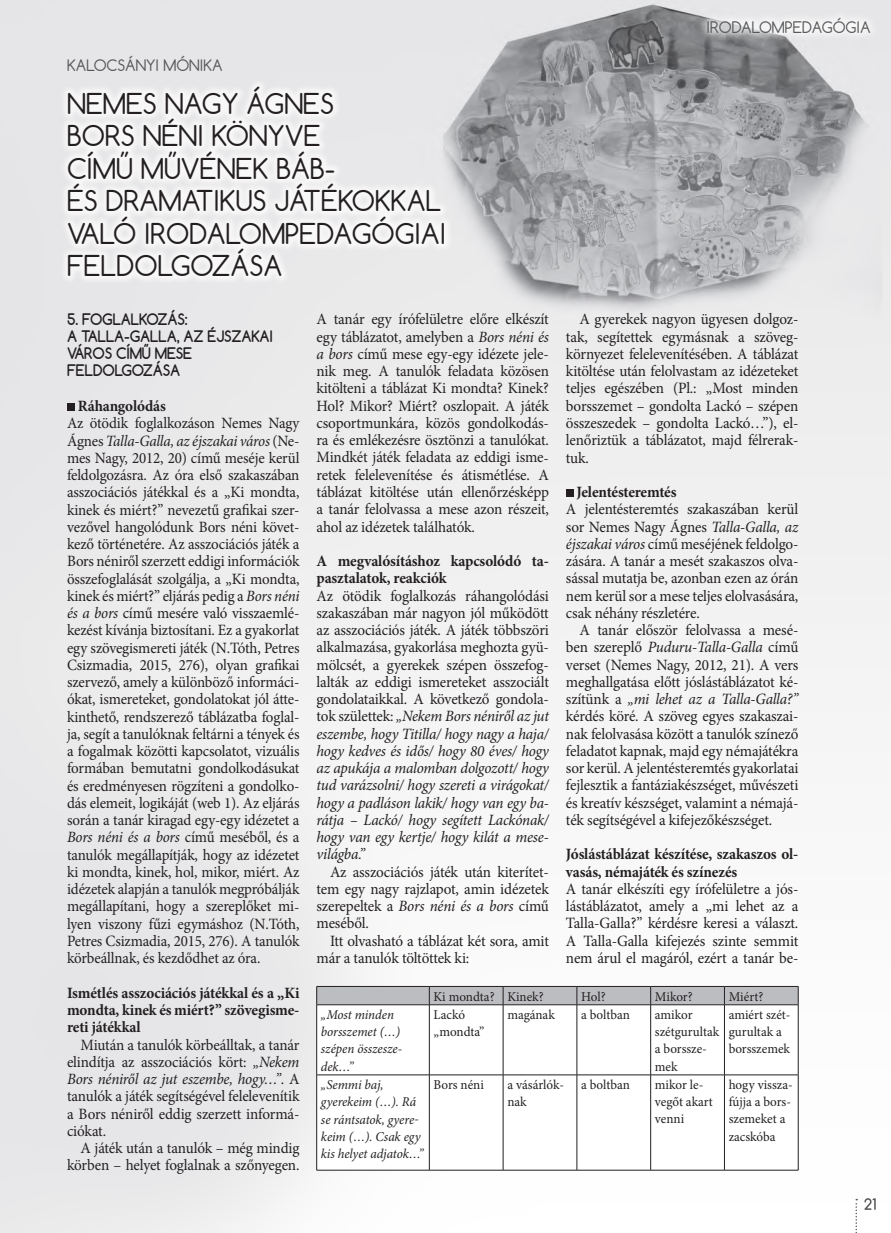
<style>
.page{position:relative;width:891px;height:1233px;background:#fff}
.page>*{position:absolute;margin:0;border:0;box-sizing:border-box;transform-origin:0 0}
.t1{font:27px/32.4px "Comfortaa";color:#231f20}
.t2{font:15.75px/17.2px "Minion Pro";letter-spacing:-.015em;color:#231f20;text-align:justify;scale:.96 1}
.t3{font:15.75px/17.2px "Minion Pro";letter-spacing:-.015em;color:#231f20;text-align:justify;scale:.95 1}
.t4{font:italic 15.75px/17.2px "Minion Pro";letter-spacing:-.015em;color:#231f20;text-align:justify;scale:.96 1}
.t5{font:700 15.75px/17.2px "Minion Pro";letter-spacing:-.01em;color:#231f20;scale:.96 1}
.t6{font:700 15px/17.2px "Comfortaa";letter-spacing:-.01em;color:#231f20;scale:.96 1}
.t7{font:15px "Comfortaa";color:#57585a}
.t8{font:13.5px/17.2px "Minion Pro";letter-spacing:.005em;color:#231f20}
.t9{font:italic 13.5px/17.2px "Minion Pro";letter-spacing:-.005em;color:#231f20}
.s1{font-style:italic}
.s2{font-style:normal}
</style>
<div class="page">
<img style="left:0;top:0;width:891px;height:1232px">
<div style="left:698px;top:8px;width:181px;height:34px;background:#fff;opacity:.75"></div>
<svg style="left:864px;top:1198px;width:12px;height:11px"></svg>
<svg style="left:855px;top:1198px;width:2px;height:35px"></svg>
<div style="left:67px;top:403px;width:8px;height:8px;background:#231f20"></div>
<div style="left:59px;top:78px;width:394px;height:207px;background:#f2f2f3"></div>
<svg style="left:317px;top:1005px;width:481px;height:164px"></svg>
<svg style="left:316px;top:986px;width:483px;height:18px;background:#b1b2b5"></svg>
<hr style="left:317px;top:1004px;width:112px;height:1px;background:#231f20">
<hr style="left:316px;top:1004px;width:1px;height:70px;background:#231f20">
<hr style="left:429px;top:1004px;width:74px;height:1px;background:#231f20">
<hr style="left:429px;top:1004px;width:1px;height:70px;background:#231f20">
<hr style="left:503px;top:1004px;width:74px;height:1px;background:#231f20">
<hr style="left:503px;top:1004px;width:1px;height:70px;background:#231f20">
<hr style="left:577px;top:1004px;width:74px;height:1px;background:#231f20">
<hr style="left:577px;top:1004px;width:1px;height:70px;background:#231f20">
<hr style="left:651px;top:1004px;width:73px;height:1px;background:#231f20">
<hr style="left:650px;top:1004px;width:1px;height:70px;background:#231f20">
<hr style="left:724px;top:1004px;width:74px;height:1px;background:#231f20">
<hr style="left:724px;top:1004px;width:1px;height:70px;background:#231f20">
<hr style="left:798px;top:1004px;width:1px;height:70px;background:#231f20">
<hr style="left:317px;top:1074px;width:112px;height:1px;background:#231f20">
<hr style="left:316px;top:1075px;width:1px;height:94px;background:#231f20">
<hr style="left:429px;top:1074px;width:74px;height:1px;background:#231f20">
<hr style="left:429px;top:1075px;width:1px;height:94px;background:#231f20">
<hr style="left:503px;top:1074px;width:74px;height:1px;background:#231f20">
<hr style="left:503px;top:1075px;width:1px;height:94px;background:#231f20">
<hr style="left:577px;top:1074px;width:74px;height:1px;background:#231f20">
<hr style="left:577px;top:1075px;width:1px;height:94px;background:#231f20">
<hr style="left:651px;top:1074px;width:73px;height:1px;background:#231f20">
<hr style="left:650px;top:1075px;width:1px;height:94px;background:#231f20">
<hr style="left:724px;top:1074px;width:74px;height:1px;background:#231f20">
<hr style="left:724px;top:1075px;width:1px;height:94px;background:#231f20">
<hr style="left:798px;top:1075px;width:1px;height:94px;background:#231f20">
<hr style="left:317px;top:1169px;width:112px;height:1px;background:#231f20">
<hr style="left:429px;top:1169px;width:74px;height:1px;background:#231f20">
<hr style="left:503px;top:1169px;width:74px;height:1px;background:#231f20">
<hr style="left:577px;top:1169px;width:74px;height:1px;background:#231f20">
<hr style="left:651px;top:1169px;width:73px;height:1px;background:#231f20">
<hr style="left:724px;top:1169px;width:74px;height:1px;background:#231f20">
<div style="left:566px;top:489px;width:8px;height:8px;background:#231f20"></div>
<p class="t7" style="left:706px;top:17px;width:166px">IRODALOMPEDAGÓGI A</p>
<p class="t7" style="left:67px;top:56px;width:51px">KALOCSÁN</p>
<p class="t7" style="left:146px;top:56px;width:78px">YI MÓNIKA</p>
<h1 class="t1" style="left:67px;top:87px;width:376px">NEMES NAGY ÁGNES<br>BORS NÉNI KÖNYVE<br>CÍMŰ MŰVÉNEK BÁB-<br>ÉS DRAMATI KUS JÁTÉKOKKAL<br>VALÓ I RODALOMPEDAGÓGI AI<br>FELDOLGOZÁSA</h1>
<p class="t2" style="left:317px;top:311px;width:244px">A tanár egy írófelületre előre elkészít egy táblázatot, amelyben a <span class="s1">Bors néni és a bors</span> című mese egy-egy idézete jele&shy;nik meg. A tanulók feladata közösen kitölteni a táblázat Ki mondta? Kinek?<br>Hol? Mikor? Miért? oszlopait. A játék csoportmunkára, közös gondolkodás&shy;ra és emlékezésre ösztönzi a tanulókat.<br>Mindkét játék feladata az eddigi isme&shy;retek felelevenítése és átismétlése. A táblázat kitöltése után ellenőrzésképp a tanár felolvassa a mese azon részeit, ahol az idézetek találhatók.</p>
<p class="t5" style="left:317px;top:552px;width:244px">A megvalósításhoz kapcsolódó ta&shy;pasztalatok, reakciók</p>
<p class="t4" style="left:317px;top:587px;width:244px"><span class="s2">Az ötödik foglalkozás ráhangolódási szakaszában már nagyon jól működött az asszociációs játék. A játék többszöri alkalmazása, gyakorlása meghozta gyü&shy;mölcsét, a gyerekek szépen összefog&shy;lalták az eddigi ismereteket asszociált gondolataikkal. A következő gondola&shy;tok születtek:</span> „Nekem Bors néniről az jut eszembe, hogy Titilla/ hogy nagy a haja/ hogy kedves és idős/ hogy 80 éves/ hogy az apukája a malomban dolgozott/ hogy tud varázsolni/ hogy szereti a virágokat/ hogy a padláson lakik/ hogy van egy ba&shy;rátja – Lackó/ hogy segített Lackónak/ hogy van egy kertje/ hogy kilát a mese&shy;világba.”</p>
<p class="t2" style="left:317px;top:863px;width:244px;text-indent:14px">Az asszociációs játék után kiterítet&shy;tem egy nagy rajzlapot, amin idézetek szerepeltek a <span class="s1">Bors néni és a bors</span> című meséből.</p>
<p class="t2" style="left:317px;top:932px;width:244px;text-indent:14px">Itt olvasható a táblázat két sora, amit már a tanulók töltöttek ki:</p>
<p class="t8" style="left:434px;top:987px;width:112px">Ki mondta? Kinek?</p>
<p class="t8" style="left:581px;top:987px;width:26px">Hol?</p>
<p class="t8" style="left:655px;top:987px;width:39px">Mikor?</p>
<p class="t8" style="left:729px;top:987px;width:36px">Miért?</p>
<p class="t9" style="left:321px;top:1005px;width:83px">„Most minden borsszemet (…) szépen összesze&shy;dek…”</p>
<p class="t8" style="left:434px;top:1005px;width:52px">Lackó „mondta”</p>
<p class="t8" style="left:507px;top:1005px;width:49px">magának</p>
<p class="t8" style="left:581px;top:1005px;width:50px">a boltban</p>
<p class="t8" style="left:655px;top:1005px;width:66px">amikor szétgurultak a borssze&shy;mek</p>
<p class="t8" style="left:729px;top:1005px;width:63px">amiért szét&shy;gurultak a borsszemek</p>
<p class="t9" style="left:321px;top:1075px;width:104px">„Semmi baj, gyerekeim (…). Rá se rántsatok, gyere&shy;keim (…). Csak egy kis helyet adjatok…”</p>
<p class="t8" style="left:434px;top:1076px;width:52px">Bors néni</p>
<p class="t8" style="left:507px;top:1076px;width:58px">a vásárlók&shy;nak</p>
<p class="t8" style="left:581px;top:1076px;width:50px">a boltban</p>
<p class="t8" style="left:655px;top:1076px;width:59px">mikor le&shy;vegőt akart venni</p>
<p class="t8" style="left:729px;top:1076px;width:66px">hogy vissza&shy;fújja a bors&shy;szemeket a zacskóba</p>
<p class="t6" style="left:67px;top:310px;width:216px">5. FOGLALKOZÁS:<br>A TALLA-GALLA, AZ ÉJSZAKAI<br>VÁROS CÍMŰ MESE<br>FELDOLGOZÁSA</p>
<p class="t5" style="left:78px;top:397px;width:93px">Ráhangolódás</p>
<p class="t3" style="left:67px;top:414px;width:246px">Az ötödik foglalkozáson Nemes Nagy Ágnes <span class="s1">Talla-Galla, az éjszakai város</span> (Ne&shy;mes Nagy, 2012, 20) című meséje kerül feldolgozásra. Az óra első szakaszában asszociációs játékkal és a „Ki mondta, kinek és miért?” nevezetű grafikai szer&shy;vezővel hangolódunk Bors néni követ&shy;kező történetére. Az asszociációs játék a Bors néniről szerzett eddigi információk összefoglalását szolgálja, a „Ki mondta, kinek és miért?” eljárás pedig a <span class="s1">Bors néni és a bors</span> című mesére való visszaemlé&shy;kezést kívánja biztosítani. Ez a gyakorlat egy szövegismereti játék (N.Tóth, Petres Csizmadia, 2015, 276), olyan grafikai szervező, amely a különböző informáci&shy;ókat, ismereteket, gondolatokat jól átte&shy;kinthető, rendszerező táblázatba foglal&shy;ja, segít a tanulóknak feltárni a tények és a fogalmak közötti kapcsolatot, vizuális formában bemutatni gondolkodásukat és eredményesen rögzíteni a gondolko&shy;dás elemeit, logikáját (web 1). Az eljárás során a tanár kiragad egy-egy idézetet a <span class="s1">Bors néni és a bors</span> című meséből, és a tanulók megállapítják, hogy az idézetet ki mondta, kinek, hol, mikor, miért. Az idézetek alapján a tanulók megpróbálják megállapítani, hogy a szereplőket mi&shy;lyen viszony fűzi egymáshoz (N.Tóth, Petres Csizmadia, 2015, 276). A tanulók körbeállnak, és kezdődhet az óra.</p>
<p class="t5" style="left:67px;top:983px;width:244px;text-align:justify">Ismétlés asszociációs játékkal és a „Ki mondta, kinek és miért?” szövegisme&shy;reti játékkal</p>
<p class="t2" style="left:67px;top:1035px;width:244px;text-indent:14px">Miután a tanulók körbeálltak, a tanár elindítja az asszociációs kört: <span class="s1">„Nekem Bors néniről az jut eszembe, hogy…”</span>. A tanulók a játék segítségével felelevenítik a Bors néniről eddig szerzett informá&shy;ciókat.</p>
<p class="t2" style="left:67px;top:1139px;width:244px;text-align:right">A játék után a tanulók – még mindig körben – helyet foglalnak a szőnyegen.</p>
<p class="t2" style="left:566px;top:311px;width:244px;text-indent:14px">A gyerekek nagyon ügyesen dolgoz&shy;tak, segítettek egymásnak a szöveg&shy;környezet felelevenítésében. A táblázat kitöltése után felolvastam az idézeteket teljes egészében (Pl.: „Most minden borsszemet – gondolta Lackó – szépen összeszedek – gondolta Lackó…”), el&shy;lenőriztük a táblázatot, majd félrerak&shy;tuk.</p>
<p class="t5" style="left:577px;top:483px;width:106px">Jelentésteremtés</p>
<p class="t2" style="left:566px;top:500px;width:244px">A jelentésteremtés szakaszában kerül sor Nemes Nagy Ágnes <span class="s1">Talla-Galla, az éjszakai város</span> című meséjének feldolgo&shy;zására. A tanár a mesét szakaszos olva&shy;sással mutatja be, azonban ezen az órán nem kerül sor a mese teljes elolvasására, csak néhány részletére.</p>
<p class="t2" style="left:566px;top:621px;width:244px;text-indent:14px">A tanár először felolvassa a mesé&shy;ben szereplő <span class="s1">Puduru-Talla-Galla</span> című verset (Nemes Nagy, 2012, 21). A vers meghallgatása előtt jóslástáblázatot ké&shy;szítünk a <span class="s1">„mi lehet az a Talla-Galla?” </span>kérdés köré. A szöveg egyes szakaszai&shy;nak felolvasása között a tanulók színező feladatot kapnak, majd egy némajátékra sor kerül. A jelentésteremtés gyakorlatai fejlesztik a fantáziakészséget, művészeti és kreatív készséget, valamint a némajá&shy;ték segítségével a kifejezőkészséget.</p>
<p class="t5" style="left:566px;top:845px;width:244px">Jóslástáblázat készítése, szakaszos ol&shy;vasás, némajáték és színezés</p>
<p class="t2" style="left:566px;top:880px;width:244px">A tanár elkészíti egy írófelületre a jós&shy;lástáblázatot, amely a „mi lehet az a Talla-Galla?” kérdésre keresi a választ.<br>A Talla-Galla kifejezés szinte semmit nem árul el magáról, ezért a tanár be-</p>
</div>
